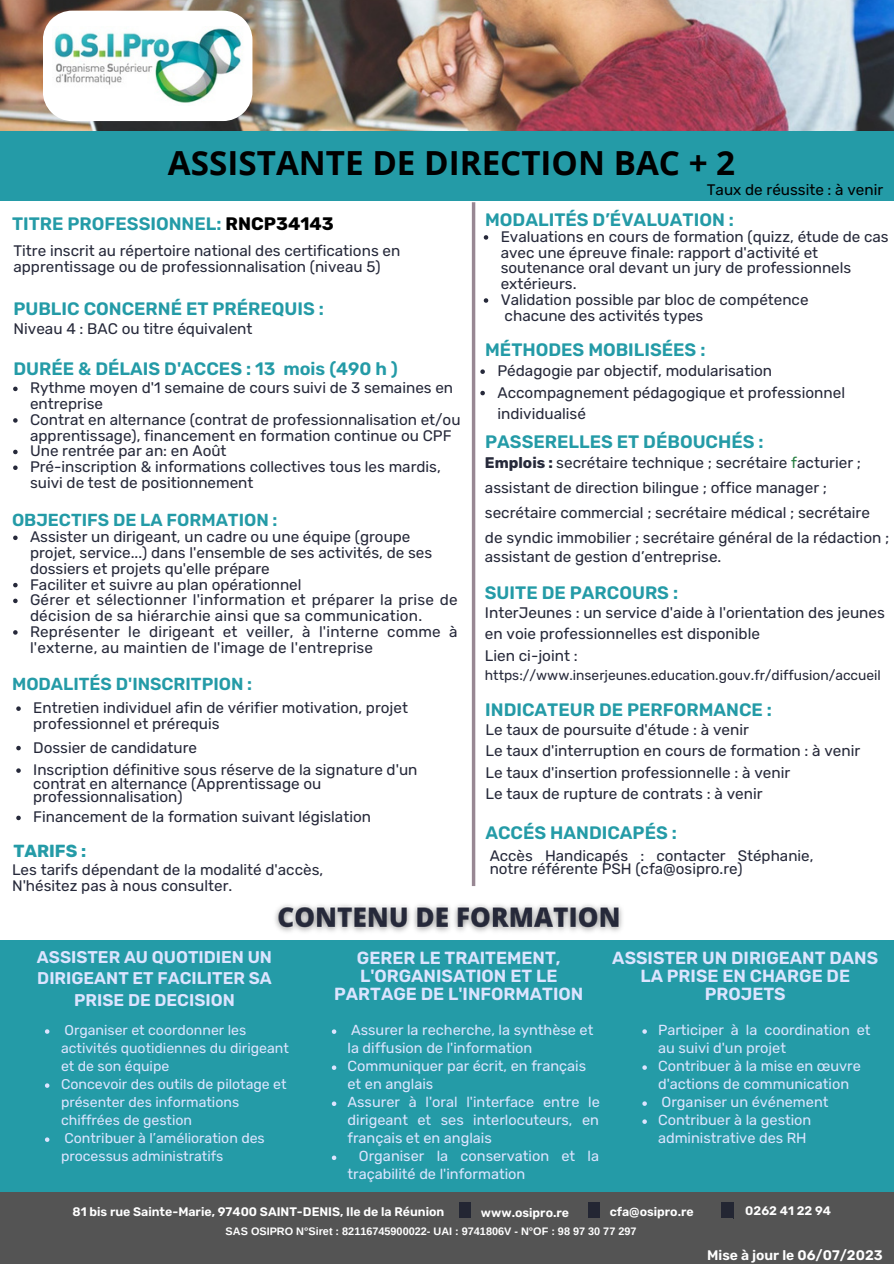
<style>
.page{position:relative;width:894px;height:1264px;background:#fff}
.page>*{position:absolute;margin:0;border:0;box-sizing:border-box;transform-origin:0 0}
.t1{font:700 33.15px "Open Sans";color:#000}
.t2{font:600 18px "Rubik";color:#249ba7}
.t3{font:600 17.55px/18px "Rubik";color:#dce4ff;text-align:center}
.t4{font:600 17.4px "Rubik";color:#249ba7}
.t5{font:700 17.4px "Rubik";color:#249ba7}
.t6{font:600 16.95px/21.5px "Rubik";color:#dce4ff;text-align:center}
.t7{font:15.3px/15.8px "Rubik";color:#26293a}
.t8{font:15.3px "Rubik";color:#000}
.t9{font:15.15px/13.5px "Rubik";color:#26293a}
.t10{font:14.55px/18px "Rubik";color:#dce4ff}
.t11{font:14.1px/18px "Rubik";color:#dce4ff}
.t12{font:13.8px "Rubik";color:#26293a}
.t13{font:600 13.8px "Rubik";color:#fff}
.t14{font:600 12.3px "Rubik";color:#fff}
.t15{font:700 10.8px "Arimo";color:#fff}
.s1{font-weight:700;color:#000}
.s2{font-weight:700}
.s3{color:#297f43}
</style>
<div class="page">
<img style="left:0;top:0;width:893px;height:131px">
<div style="left:0;top:1192px;width:893px;height:71px;background:#545454"></div>
<div style="left:458px;top:1202px;width:13px;height:16px;background:#232633"></div>
<hr style="left:472px;top:202px;width:3px;height:684px;background:#988793">
<div style="left:587px;top:1202px;width:12px;height:16px;background:#232633"></div>
<div style="left:720px;top:1202px;width:13px;height:16px;background:#232633"></div>
<div style="left:0;top:940px;width:893px;height:251px;background:#249ba7"></div>
<svg style="left:43px;top:11px;width:209px;height:110px"></svg>
<img style="left:53px;top:26px;width:194px;height:79px">
<img style="left:275px;top:904px;width:347px;height:28px">
<div style="left:0;top:132px;width:893px;height:69px;background:#249ba7"></div>
<svg style="left:45px;top:1029px;width:4px;height:4px"></svg>
<svg style="left:45px;top:1083px;width:4px;height:4px"></svg>
<svg style="left:45px;top:1137px;width:4px;height:4px"></svg>
<svg style="left:332px;top:1029px;width:4px;height:4px"></svg>
<svg style="left:332px;top:1065px;width:4px;height:4px"></svg>
<svg style="left:332px;top:1101px;width:4px;height:4px"></svg>
<svg style="left:332px;top:1155px;width:4px;height:5px"></svg>
<svg style="left:642px;top:1029px;width:4px;height:4px"></svg>
<svg style="left:642px;top:1065px;width:4px;height:4px"></svg>
<svg style="left:642px;top:1101px;width:4px;height:4px"></svg>
<svg style="left:642px;top:1119px;width:4px;height:4px"></svg>
<svg style="left:483px;top:235px;width:5px;height:5px"></svg>
<svg style="left:483px;top:298px;width:5px;height:5px"></svg>
<svg style="left:13px;top:535px;width:5px;height:5px"></svg>
<svg style="left:13px;top:583px;width:5px;height:4px"></svg>
<svg style="left:13px;top:598px;width:5px;height:5px"></svg>
<svg style="left:13px;top:630px;width:5px;height:4px"></svg>
<svg style="left:16px;top:706px;width:5px;height:5px"></svg>
<svg style="left:16px;top:745px;width:5px;height:5px"></svg>
<svg style="left:16px;top:768px;width:5px;height:4px"></svg>
<svg style="left:16px;top:815px;width:5px;height:5px"></svg>
<svg style="left:13px;top:386px;width:5px;height:5px"></svg>
<svg style="left:13px;top:418px;width:5px;height:4px"></svg>
<svg style="left:13px;top:450px;width:5px;height:4px"></svg>
<svg style="left:13px;top:465px;width:5px;height:5px"></svg>
<svg style="left:480px;top:369px;width:4px;height:5px"></svg>
<svg style="left:480px;top:391px;width:4px;height:4px"></svg>
<p class="t1" style="left:168px;top:139px;width:568px">ASSISTANTE DE DIRECTION BAC + 2</p>
<p class="t2" style="left:12px;top:213px;width:323px">TITRE PROFESSIONNEL: <span class="s1">RNCP34143</span></p>
<p class="t7" style="left:13px;top:243px;width:388px">Titre inscrit au répertoire national des certifications en apprentissage ou de professionnalisation (niveau 5)</p>
<p class="t2" style="left:13px;top:298px;width:312px">PUBLIC CONCERNÉ ET PRÉREQUIS :</p>
<p class="t7" style="left:14px;top:321px;width:240px">Niveau 4 : BAC ou titre équivalent</p>
<p class="t2" style="left:14px;top:358px;width:385px">DURÉE &amp; DÉLAIS D'ACCES : 13 mois (490 h )</p>
<p class="t7" style="left:30px;top:380px;width:424px">Rythme moyen d'1 semaine de cours suivi de 3 semaines en entreprise</p>
<p class="t7" style="left:30px;top:412px;width:432px">Contrat en alternance (contrat de professionnalisation et/ou apprentissage), financement en formation continue ou CPF</p>
<p class="t7" style="left:30px;top:443px;width:198px">Une rentrée par an: en Août</p>
<p class="t7" style="left:30px;top:459px;width:412px">Pré-inscription &amp; informations collectives tous les mardis, suivi de test de positionnement</p>
<p class="t4" style="left:12px;top:509px;width:267px">OBJECTIFS DE LA FORMATION :</p>
<p class="t7" style="left:30px;top:529px;width:403px">Assister un dirigeant, un cadre ou une équipe (groupe projet, service...) dans l'ensemble de ses activités, de ses dossiers et projets qu'elle prépare</p>
<p class="t7" style="left:30px;top:576px;width:273px">Faciliter et suivre au plan opérationnel</p>
<p class="t7" style="left:30px;top:592px;width:429px">Gérer et sélectionner l'information et préparer la prise de décision de sa hiérarchie ainsi que sa communication.</p>
<p class="t7" style="left:30px;top:624px;width:429px">Représenter le dirigeant et veiller, à l'interne comme à l'externe, au maintien de l'image de l'entreprise</p>
<p class="t4" style="left:12px;top:673px;width:241px">MODALITÉS D'INSCRITPION :</p>
<p class="t7" style="left:33px;top:700px;width:376px">Entretien individuel afin de vérifier motivation, projet professionnel et prérequis</p>
<p class="t7" style="left:33px;top:739px;width:165px">Dossier de candidature</p>
<p class="t7" style="left:33px;top:763px;width:385px;line-height:13.5px">Inscription définitive sous réserve de la signature d'un contrat en alternance (Apprentissage ou professionnalisation)</p>
<p class="t7" style="left:33px;top:809px;width:339px">Financement de la formation suivant législation</p>
<p class="t5" style="left:13px;top:840px;width:74px">TARIFS :</p>
<p class="t7" style="left:12px;top:862px;width:312px">Les tarifs dépendant de la modalité d'accès,<br>N'hésitez pas à nous consulter.</p>
<p class="t8" style="left:706px;top:181px;width:178px">Taux de réussite : à venir</p>
<p class="t2" style="left:485px;top:209px;width:250px">MODALITÉS D’ÉVALUATION :</p>
<p class="t7" style="left:500px;top:229px;width:389px">Evaluations en cours de formation (quizz, étude de cas avec une épreuve finale: rapport d'activité et soutenance oral devant un jury de professionnels extérieurs.</p>
<p class="t7" style="left:500px;top:292px;width:309px">Validation possible par bloc de compétence</p>
<p class="t7" style="left:504px;top:308px;width:200px">chacune des activités types</p>
<p class="t2" style="left:485px;top:339px;width:222px">MÉTHODES MOBILISÉES :</p>
<p class="t7" style="left:497px;top:363px;width:276px">Pédagogie par objectif, modularisation</p>
<p class="t7" style="left:497px;top:381px;width:349px;line-height:21.5px">Accompagnement pédagogique et professionnel individualisé</p>
<p class="t2" style="left:485px;top:431px;width:280px">PASSERELLES ET DÉBOUCHÉS :</p>
<p class="t7" style="left:484px;top:450px;width:406px;line-height:24.8px"><span class="s2">Emplois :</span> secrétaire technique ; secrétaire <span class="s3">f</span>acturier ; assistant de direction bilingue ; office manager ; secrétaire commercial ; secrétaire médical ; secrétaire de syndic immobilier ; secrétaire général de la rédaction ;</p>
<p class="t7" style="left:484px;top:548px;width:238px">assistant de gestion d’entreprise.</p>
<p class="t2" style="left:484px;top:582px;width:195px">SUITE DE PARCOURS :</p>
<p class="t7" style="left:484px;top:602px;width:401px;line-height:21.5px">InterJeunes : un service d'aide à l'orientation des jeunes en voie professionnelles est disponible</p>
<p class="t7" style="left:484px;top:647px;width:94px">Lien ci-joint :</p>
<p class="t12" style="left:484px;top:667px;width:397px">https://www.inserjeunes.education.gouv.fr/diffusion/accueil</p>
<p class="t2" style="left:485px;top:699px;width:288px">INDICATEUR DE PERFORMANCE :</p>
<p class="t7" style="left:485px;top:721px;width:265px">Le taux de poursuite d'étude : à venir</p>
<p class="t7" style="left:485px;top:743px;width:376px">Le taux d'interruption en cours de formation : à venir</p>
<p class="t7" style="left:485px;top:764px;width:306px">Le taux d'insertion professionnelle : à venir</p>
<p class="t7" style="left:485px;top:786px;width:278px">Le taux de rupture de contrats : à venir</p>
<p class="t2" style="left:485px;top:822px;width:193px">ACCÉS HANDICAPÉS :</p>
<p class="t9" style="left:489px;top:848px;width:325px">Accès Handicapés : contacter Stéphanie, notre référente PSH (cfa@osipro.re)</p>
<p class="t6" style="left:37px;top:946px;width:236px">ASSISTER AU QUOTIDIEN UN<br>DIRIGEANT ET FACILITER SA<br>PRISE DE DECISION</p>
<p class="t11" style="left:61px;top:1021px;width:229px">Organiser et coordonner les activités quotidiennes du dirigeant et de son équipe</p>
<p class="t11" style="left:61px;top:1075px;width:227px">Concevoir des outils de pilotage et présenter des informations chiffrées de gestion</p>
<p class="t11" style="left:61px;top:1129px;width:205px">Contribuer à l’amélioration des processus administratifs</p>
<p class="t3" style="left:334px;top:948px;width:250px">GERER LE TRAITEMENT,<br>L'ORGANISATION ET LE<br>PARTAGE DE L'INFORMATION</p>
<p class="t3" style="left:612px;top:948px;width:267px">ASSISTER UN DIRIGEANT DANS<br>LA PRISE EN CHARGE DE<br>PROJETS</p>
<p class="t10" style="left:347px;top:1021px;width:247px">Assurer la recherche, la synthèse et la diffusion de l'information</p>
<p class="t10" style="left:347px;top:1057px;width:240px">Communiquer par écrit, en français et en anglais</p>
<p class="t10" style="left:347px;top:1093px;width:254px;text-align:justify">Assurer à l'oral l'interface entre le dirigeant et ses interlocuteurs, en français et en anglais</p>
<p class="t10" style="left:347px;top:1147px;width:253px;text-indent:11px">Organiser la conservation et la traçabilité de l'information</p>
<p class="t10" style="left:658px;top:1020px;width:214px">Participer à la coordination et au suivi d'un projet</p>
<p class="t10" style="left:658px;top:1056px;width:204px">Contribuer à la mise en œuvre d'actions de communication</p>
<p class="t10" style="left:661px;top:1092px;width:168px">Organiser un événement</p>
<p class="t10" style="left:658px;top:1111px;width:155px">Contribuer à la gestion administrative des RH</p>
<p class="t14" style="left:73px;top:1204px;width:373px">81 bis rue Sainte-Marie, 97400 SAINT-DENIS, Ile de la Réunion</p>
<p class="t14" style="left:481px;top:1205px;width:90px">www.osipro.re</p>
<p class="t14" style="left:609px;top:1204px;width:85px">cfa@osipro.re</p>
<p class="t14" style="left:745px;top:1203px;width:87px">0262 41 22 94</p>
<p class="t15" style="left:225px;top:1225px;width:412px">SAS OSIPRO N°Siret : 82116745900022- UAI : 9741806V - N°OF : 98 97 30 77 297</p>
<p class="t13" style="left:707px;top:1247px;width:177px">Mise à jour le 06/07/2023</p>
</div>
